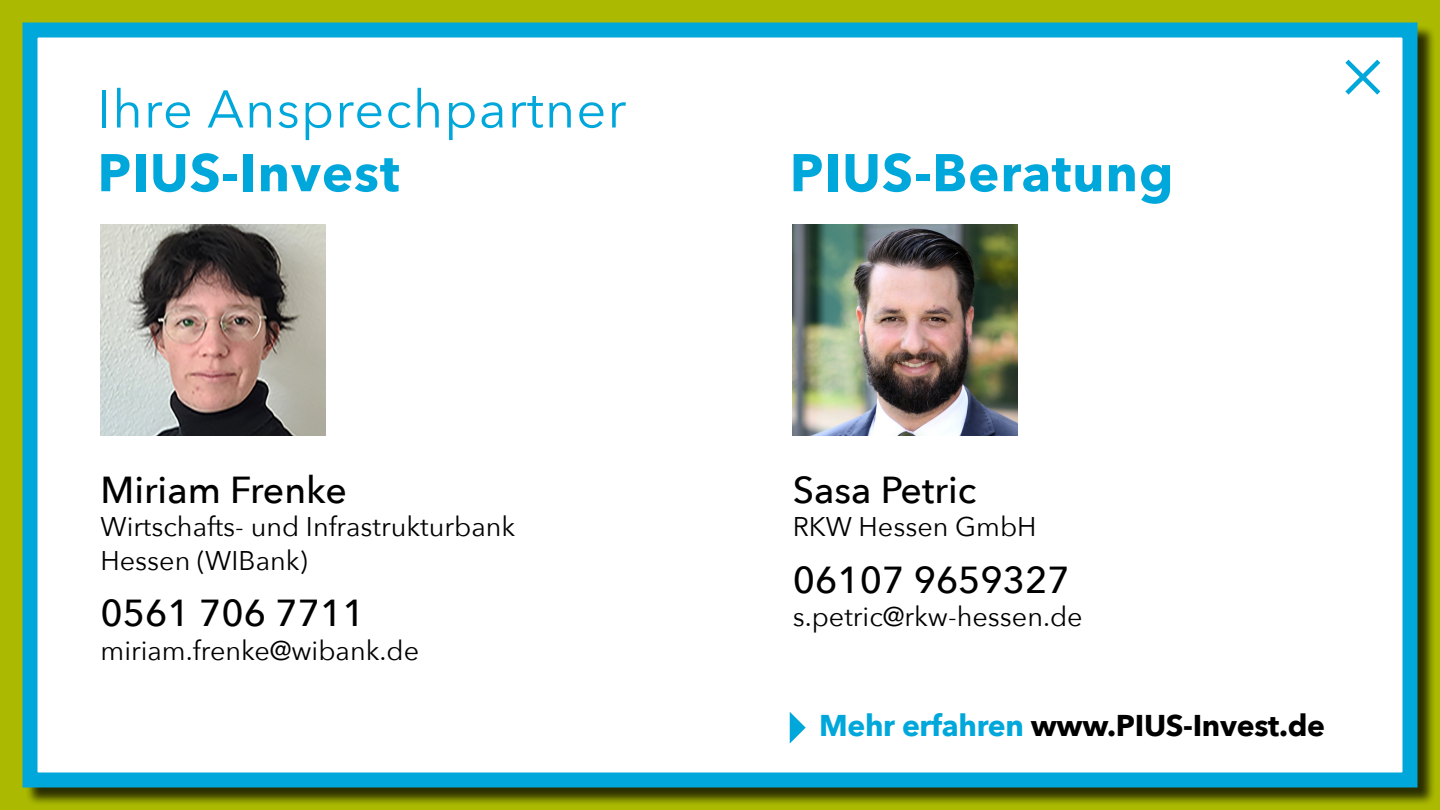
<style>
.page{position:relative;width:1440px;height:810px;background:#abba00}
.page>*{position:absolute;margin:0;border:0;box-sizing:border-box;transform-origin:0 0}
.t1{font:700 52.5px "Avenir Next";letter-spacing:.02em;color:#00a7db}
.t2{font:52.5px "Avenir Next";letter-spacing:.02em;color:#00a7db}
.t3{font:500 37.5px "Avenir Next";color:#000}
.t4{font:700 30px "Avenir Next";letter-spacing:-.01em;color:#000}
.t5{font:27px/33.8px "Avenir Next";color:#000}
.s1{color:#00a7db}
</style>
<div class="page">
<div style="left:25px;top:25px;width:1412px;height:782px;background:#000;opacity:.75"></div>
<div style="left:22px;top:22px;width:1396px;height:766px;background:#fff;border:15px solid #00a7db"></div>
<svg style="left:1345px;top:60px;width:35px;height:35px"></svg>
<img style="left:100px;top:225px;width:226px;height:211px">
<img style="left:793px;top:225px;width:225px;height:211px">
<svg style="left:790px;top:712px;width:16px;height:32px"></svg>
<h1 class="t2" style="left:98px;top:65px;width:530px">Ihre Ansprechpartner</h1>
<h1 class="t1" style="left:98px;top:127px;width:304px">PIUS-Invest</h1>
<h1 class="t1" style="left:790px;top:127px;width:385px">PIUS-Beratung</h1>
<h2 class="t3" style="left:100px;top:458px;width:248px">Miriam Frenke</h2>
<p class="t5" style="left:100px;top:509px;width:416px">Wirtschafts- und Infrastrukturbank<br>Hessen (WIBank)</p>
<h2 class="t3" style="left:100px;top:581px;width:266px">0561 706 7711</h2>
<p class="t5" style="left:100px;top:633px;width:320px">miriam.frenke@wibank.de</p>
<h2 class="t3" style="left:793px;top:458px;width:185px">Sasa Petric</h2>
<p class="t5" style="left:793px;top:509px;width:245px">RKW Hessen GmbH</p>
<h2 class="t3" style="left:793px;top:548px;width:279px">06107 9659327</h2>
<p class="t5" style="left:793px;top:599px;width:291px">s.petric@rkw-hessen.de</p>
<p class="t4" style="left:819px;top:699px;width:508px"><span class="s1">Mehr erfahren</span> www.PIUS-Invest.de</p>
</div>
